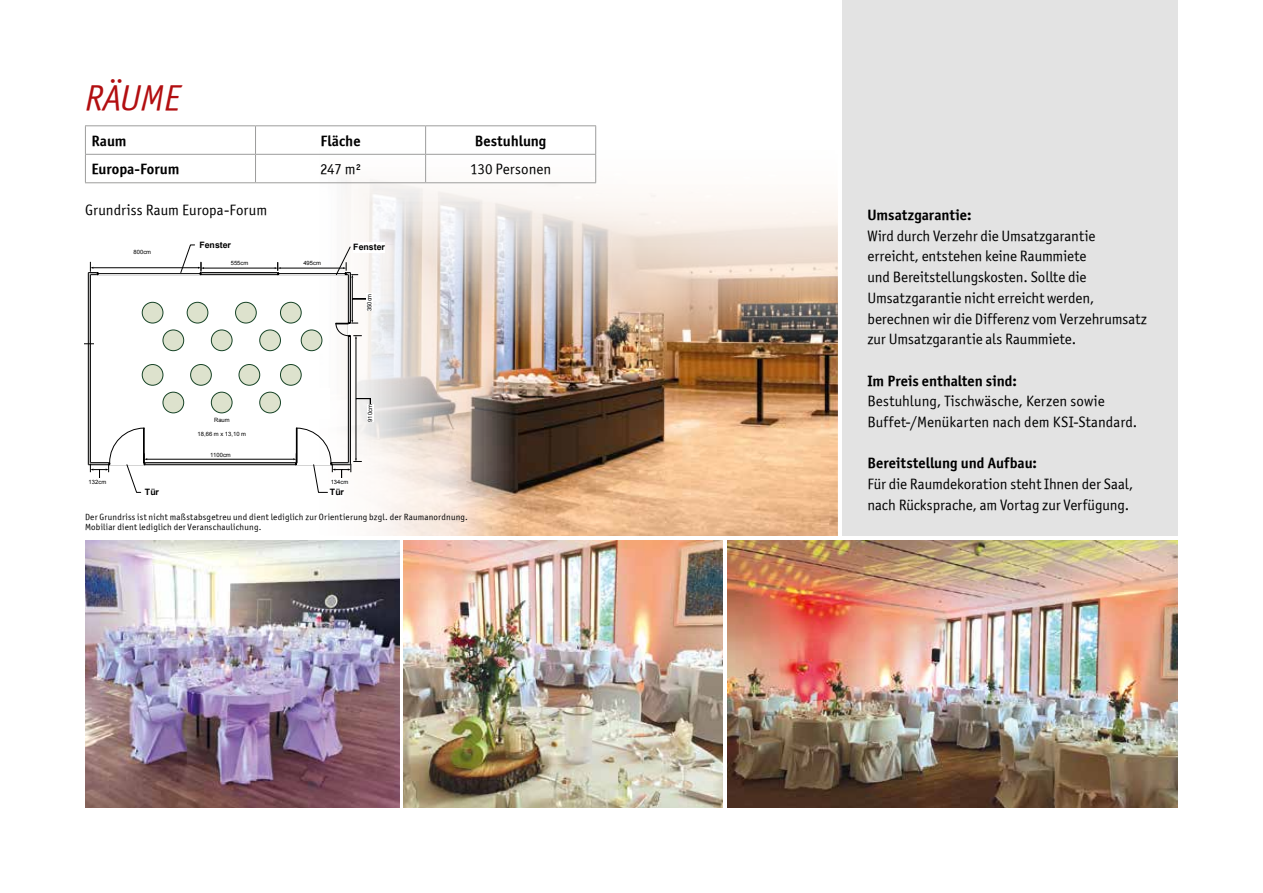
<style>
.page{position:relative;width:1263px;height:893px;background:#fff}
.page>*{position:absolute;margin:0;border:0;box-sizing:border-box;transform-origin:0 0}
.t1{font:italic 36px "Officina Sans ITCTT Book";color:#b20e10}
.t2{font:15px/20.7px "Officina Sans ITCTT Book";color:#000}
.t3{font:15px "Officina Sans ITCTT Bold";color:#000}
.t4{font:9px/10.5px "Officina Sans ITCTT Book";letter-spacing:.025em;color:#000}
.t5{font:700 8.85px "Arial";letter-spacing:-.005em;color:#000}
.t6{font:5.85px "Arial";letter-spacing:.005em;color:#000}
</style>
<div class="page">
<img style="left:304px;top:135px;width:533px;height:400px">
<div style="left:842px;top:0;width:336px;height:535px;background:#e3e3e3"></div>
<hr style="left:85px;top:125px;width:170px;height:1px;background:#9d9d9c">
<hr style="left:255px;top:125px;width:171px;height:1px;background:#9d9d9c">
<hr style="left:426px;top:125px;width:170px;height:1px;background:#9d9d9c">
<hr style="left:85px;top:154px;width:170px;height:1px;background:#9d9d9c">
<svg style="left:85px;top:126px;width:1px;height:56px"></svg>
<hr style="left:255px;top:154px;width:171px;height:1px;background:#9d9d9c">
<svg style="left:255px;top:126px;width:1px;height:56px"></svg>
<hr style="left:426px;top:154px;width:170px;height:1px;background:#9d9d9c">
<svg style="left:425px;top:126px;width:1px;height:56px"></svg>
<svg style="left:595px;top:126px;width:1px;height:56px"></svg>
<hr style="left:85px;top:182px;width:170px;height:1px;background:#9d9d9c">
<hr style="left:255px;top:182px;width:171px;height:1px;background:#9d9d9c">
<hr style="left:426px;top:182px;width:170px;height:1px;background:#9d9d9c">
<img style="left:85px;top:540px;width:315px;height:268px">
<img style="left:727px;top:540px;width:451px;height:268px">
<img style="left:404px;top:540px;width:319px;height:268px">
<div style="left:367px;top:293px;width:6px;height:18px;background:#fff"></div>
<div style="left:367px;top:404px;width:6px;height:18px;background:#fff"></div>
<div style="left:353px;top:242px;width:32px;height:10px;background:#fff"></div>
<div style="left:330px;top:487px;width:14px;height:11px;background:#fff"></div>
<svg style="left:85px;top:245px;width:285px;height:247px"></svg>
<div style="left:142px;top:302px;width:21px;height:21px;background:#dde2cd;border-radius:50%"></div>
<div style="left:142px;top:302px;width:21px;height:21px;border:1px solid #164326;border-radius:50%"></div>
<div style="left:187px;top:302px;width:21px;height:21px;background:#dde2cd;border-radius:50%"></div>
<div style="left:187px;top:302px;width:21px;height:21px;border:1px solid #164326;border-radius:50%"></div>
<div style="left:236px;top:302px;width:20px;height:21px;background:#dde2cd;border-radius:50%"></div>
<div style="left:235px;top:302px;width:21px;height:21px;border:1px solid #164326;border-radius:50%"></div>
<div style="left:280px;top:302px;width:21px;height:21px;background:#dde2cd;border-radius:50%"></div>
<div style="left:280px;top:302px;width:21px;height:21px;border:1px solid #164326;border-radius:50%"></div>
<div style="left:163px;top:330px;width:21px;height:21px;background:#dde2cd;border-radius:50%"></div>
<div style="left:163px;top:330px;width:21px;height:21px;border:1px solid #164326;border-radius:50%"></div>
<div style="left:211px;top:330px;width:21px;height:21px;background:#dde2cd;border-radius:50%"></div>
<div style="left:211px;top:330px;width:21px;height:21px;border:1px solid #164326;border-radius:50%"></div>
<div style="left:260px;top:330px;width:20px;height:21px;background:#dde2cd;border-radius:50%"></div>
<div style="left:260px;top:330px;width:21px;height:21px;border:1px solid #164326;border-radius:50%"></div>
<div style="left:301px;top:330px;width:21px;height:21px;background:#dde2cd;border-radius:50%"></div>
<div style="left:301px;top:330px;width:21px;height:21px;border:1px solid #164326;border-radius:50%"></div>
<div style="left:142px;top:364px;width:21px;height:21px;background:#dde2cd;border-radius:50%"></div>
<div style="left:142px;top:364px;width:21px;height:21px;border:1px solid #164326;border-radius:50%"></div>
<div style="left:191px;top:364px;width:20px;height:21px;background:#dde2cd;border-radius:50%"></div>
<div style="left:191px;top:364px;width:20px;height:21px;border:1px solid #164326;border-radius:50%"></div>
<div style="left:239px;top:364px;width:21px;height:21px;background:#dde2cd;border-radius:50%"></div>
<div style="left:239px;top:364px;width:21px;height:21px;border:1px solid #164326;border-radius:50%"></div>
<div style="left:280px;top:364px;width:21px;height:21px;background:#dde2cd;border-radius:50%"></div>
<div style="left:280px;top:364px;width:21px;height:21px;border:1px solid #164326;border-radius:50%"></div>
<div style="left:163px;top:392px;width:21px;height:21px;background:#dde2cd;border-radius:50%"></div>
<div style="left:163px;top:392px;width:21px;height:21px;border:1px solid #164326;border-radius:50%"></div>
<div style="left:211px;top:392px;width:21px;height:21px;background:#dde2cd;border-radius:50%"></div>
<div style="left:211px;top:392px;width:21px;height:21px;border:1px solid #164326;border-radius:50%"></div>
<div style="left:260px;top:392px;width:20px;height:21px;background:#dde2cd;border-radius:50%"></div>
<div style="left:260px;top:392px;width:21px;height:21px;border:1px solid #164326;border-radius:50%"></div>
<div style="left:94px;top:287px;width:32px;height:123px;background:#fff"></div>
<div style="left:297px;top:388px;width:32px;height:31px;background:#fff"></div>
<h1 class="t1" style="left:85px;top:77px;width:97px">RÄUME</h1>
<p class="t3" style="left:91px;top:131px;width:37px">Raum</p>
<p class="t3" style="left:321px;top:131px;width:41px">Fläche</p>
<p class="t3" style="left:475px;top:131px;width:73px">Bestuhlung</p>
<p class="t3" style="left:91px;top:160px;width:90px">Europa-Forum</p>
<p class="t2" style="left:320px;top:159px;width:42px">247 m²</p>
<p class="t2" style="left:470px;top:159px;width:83px">130 Personen</p>
<p class="t2" style="left:85px;top:200px;width:184px">Grundriss Raum Europa-Forum</p>
<p class="t6" style="left:134px;top:248px;width:19px">800cm</p>
<p class="t5" style="left:199px;top:239px;width:33px">Fenster</p>
<p class="t5" style="left:353px;top:241px;width:33px">Fenster</p>
<p class="t6" style="left:231px;top:259px;width:19px">555cm</p>
<p class="t6" style="left:303px;top:259px;width:19px">495cm</p>
<p class="t6" style="left:214px;top:416px;width:17px">Raum</p>
<p class="t6" style="left:210px;top:451px;width:22px">1100cm</p>
<p class="t6" style="left:198px;top:430px;width:50px">18,66 m x 13,10 m</p>
<p class="t6" style="left:365px;top:311px;width:19px;rotate:-90deg">350cm</p>
<p class="t6" style="left:366px;top:422px;width:19px;rotate:-90deg">910cm</p>
<p class="t6" style="left:89px;top:478px;width:19px">132cm</p>
<p class="t6" style="left:331px;top:478px;width:19px">134cm</p>
<p class="t5" style="left:145px;top:486px;width:16px">Tür</p>
<p class="t5" style="left:330px;top:486px;width:16px">Tür</p>
<p class="t4" style="left:85px;top:512px;width:384px">Der Grundriss ist nicht maßstabsgetreu und dient lediglich zur Orientierung bzgl. der Raumanordnung.<br>Mobiliar dient lediglich der Veranschaulichung.</p>
<p class="t6" style="left:214px;top:527px;width:17px">Foyer</p>
<p class="t3" style="left:867px;top:206px;width:106px">Umsatzgarantie:</p>
<p class="t2" style="left:867px;top:225px;width:281px">Wird durch Verzehr die Umsatzgarantie erreicht, entstehen keine Raummiete<br>und Bereitstellungskosten. Sollte die Umsatzgarantie nicht erreicht werden, berechnen wir die Differenz vom Verzehrumsatz zur Umsatzgarantie als Raummiete.</p>
<p class="t3" style="left:867px;top:371px;width:151px">Im Preis enthalten sind:</p>
<p class="t2" style="left:867px;top:391px;width:271px">Bestuhlung, Tischwäsche, Kerzen sowie<br>Buffet-/Menükarten nach dem KSI-Standard.</p>
<p class="t3" style="left:867px;top:454px;width:171px">Bereitstellung und Aufbau:</p>
<p class="t2" style="left:867px;top:474px;width:267px">Für die Raumdekoration steht Ihnen der Saal, nach Rücksprache, am Vortag zur Verfügung.</p>
</div>
